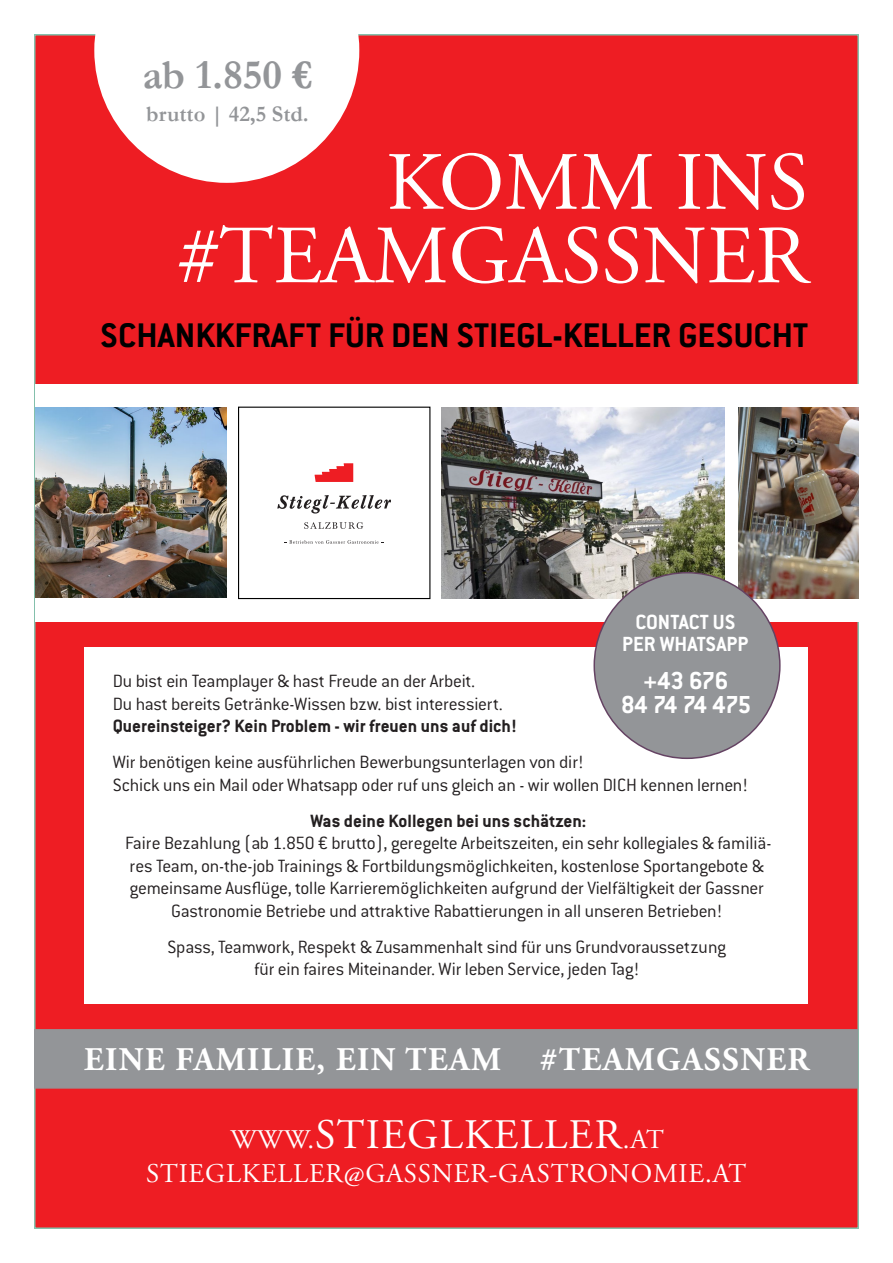
<style>
.page{position:relative;width:893px;height:1263px;background:#fff}
.page>*{position:absolute;margin:0;border:0;box-sizing:border-box;transform-origin:0 0}
.t1{font:82.5px "Adobe Garamond Pro";color:#fff}
.t2{font:42px "Adobe Garamond Pro";letter-spacing:.03em;color:#fff}
.t3{font:700 42px "Garamond";color:#939598}
.t4{font:700 37.5px "Conduit ITC Std";color:#000}
.t5{font:700 33px "Adobe Garamond Pro";letter-spacing:.045em;color:#fff}
.t6{font:27px "Adobe Garamond Pro";letter-spacing:.03em;color:#fff}
.t7{font:700 27px "Conduit ITC Std";letter-spacing:-.03em;color:#fff}
.t8{font:700 22.5px "Conduit ITC Std";color:#fff}
.t9{font:700 22.5px "Garamond";color:#939598}
.t10{font:300 19.5px/22.5px "Conduit ITC Std";letter-spacing:-.015em;color:#231f20;text-align:center}
.t11{font:700 19.5px "Conduit ITC Std";color:#231f20}
.s1{font-size:27px}
</style>
<div class="page">
<div style="left:34px;top:34px;width:825px;height:1195px;background:#ee1d23;border:2px solid #83c0ac"></div>
<svg style="left:94px;top:34px;width:265px;height:149px;fill:#fff"></svg>
<div style="left:85px;top:647px;width:723px;height:356px;background:#fff"></div>
<div style="left:35px;top:384px;width:841px;height:238px;background:#fff"></div>
<img style="left:35px;top:407px;width:192px;height:191px">
<svg style="left:285px;top:540px;width:98px;height:4px"></svg>
<svg style="left:315px;top:463px;width:38px;height:19px"></svg>
<svg style="left:304px;top:522px;width:59px;height:7px"></svg>
<svg style="left:277px;top:495px;width:114px;height:19px"></svg>
<div style="left:238px;top:407px;width:192px;height:192px;border:1px solid #000"></div>
<img style="left:441px;top:407px;width:284px;height:191px">
<img style="left:739px;top:407px;width:120px;height:191px">
<div style="left:34px;top:1029px;width:824px;height:60px;background:#939598;border:2px solid #939598"></div>
<div style="left:594px;top:573px;width:186px;height:185px;background:#939598;border-radius:50%"></div>
<p class="t3" style="left:143px;top:46px;width:171px">ab 1.850 €</p>
<p class="t9" style="left:146px;top:99px;width:164px">brutto | 42,5 Std.</p>
<p class="t1" style="left:386px;top:133px;width:424px">KOMM INS</p>
<p class="t1" style="left:178px;top:206px;width:632px">#TEAMGASSNER</p>
<p class="t4" style="left:100px;top:312px;width:709px">SCHANKKFRAFT FÜR DEN STIEGL-KELLER GESUCHT</p>
<p class="t8" style="left:635px;top:608px;width:101px">CONTACT US</p>
<p class="t8" style="left:622px;top:631px;width:128px">PER WHATSAPP</p>
<p class="t7" style="left:644px;top:664px;width:87px">+43 676</p>
<p class="t7" style="left:621px;top:688px;width:132px">84 74 74 475</p>
<p class="t10" style="left:113px;top:669px;width:364px">Du bist ein Teamplayer &amp; hast Freude an der Arbeit.</p>
<p class="t10" style="left:113px;top:692px;width:392px">Du hast bereits Getränke-Wissen bzw. bist interessiert.</p>
<p class="t11" style="left:113px;top:714px;width:406px">Quereinsteiger? Kein Problem - wir freuen uns auf dich!</p>
<p class="t10" style="left:113px;top:750px;width:473px">Wir benötigen keine ausführlichen Bewerbungsunterlagen von dir!</p>
<p class="t10" style="left:113px;top:773px;width:637px">Schick uns ein Mail oder Whatsapp oder ruf uns gleich an - wir wollen DICH kennen lernen!</p>
<p class="t11" style="left:311px;top:809px;width:277px">Was deine Kollegen bei uns schätzen:</p>
<p class="t10" style="left:125px;top:831px;width:648px">Faire Bezahlung (ab 1.850 € brutto), geregelte Arbeitszeiten, ein sehr kollegiales &amp; familiä&shy;res Team, on-the-job Trainings &amp; Fortbildungsmöglichkeiten, kostenlose Sportangebote &amp; gemeinsame Ausflüge, tolle Karrieremöglichkeiten aufgrund der Vielfältigkeit der Gassner Gastronomie Betriebe und attraktive Rabattierungen in all unseren Betrieben!</p>
<p class="t10" style="left:167px;top:935px;width:560px">Spass, Teamwork, Respekt &amp; Zusammenhalt sind für uns Grundvoraussetzung</p>
<p class="t10" style="left:254px;top:957px;width:387px">für ein faires Miteinander. Wir leben Service, jeden Tag!</p>
<p class="t5" style="left:84px;top:1040px;width:727px">EINE FAMILIE, EIN TEAM #TEAMGASSNER</p>
<p class="t2" style="left:231px;top:1109px;width:435px"><span class="s1">WWW.</span>STIEGLKELLER<span class="s1">.AT</span></p>
<p class="t6" style="left:146px;top:1157px;width:602px">STIEGLKELLER@GASSNER-GASTRONOMIE.AT</p>
</div>
